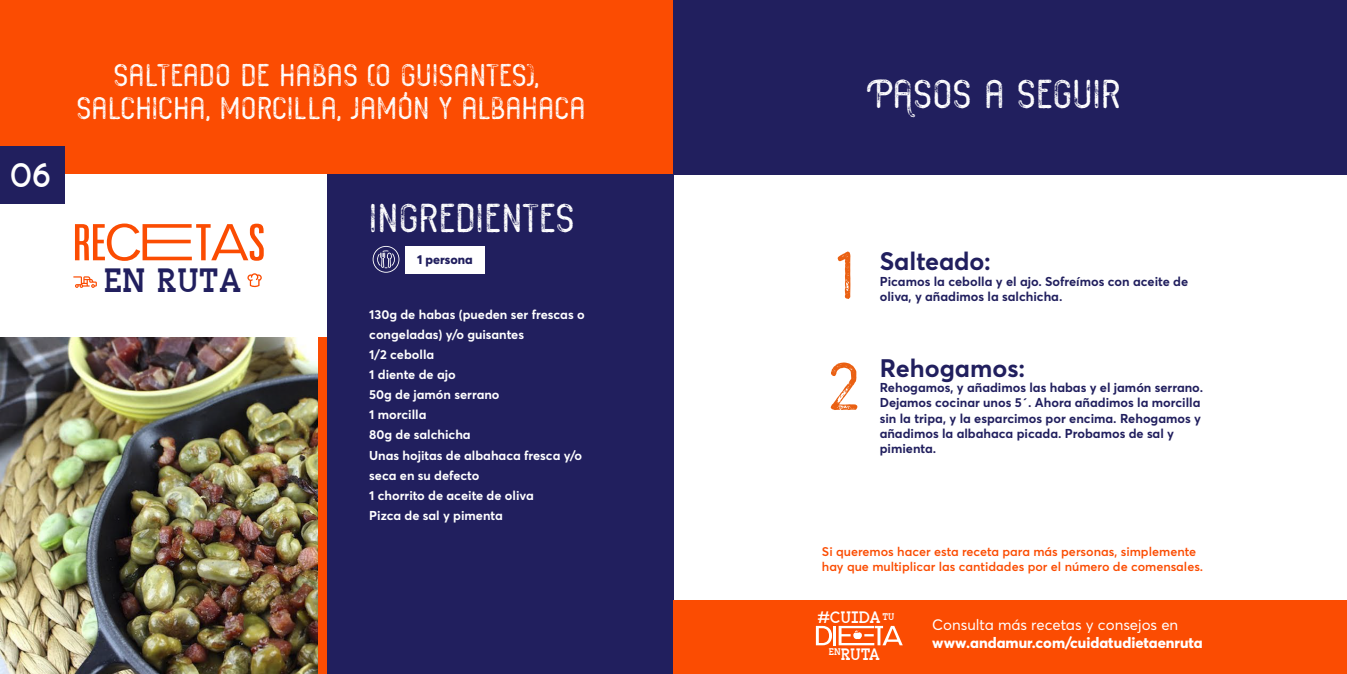
<style>
.page{position:relative;width:1347px;height:674px;background:#fff}
.page>*{position:absolute;margin:0;border:0;box-sizing:border-box;transform-origin:0 0}
.t1{font:58.5px "Habanos";color:#ea6012}
.t2{font:35.25px "Habanos";color:#fff}
.t3{font:31.75px "Merquin";color:#fff}
.t4{font:31.5px "Merquin";color:#211f5e}
.t5{font:27.5px/33px "Habanos";color:#fff;text-align:center}
.t6{font:700 25px "Averta";color:#211f5e}
.t7{font:15.5px "Merquin";color:#fff}
.t8{font:800 15px "Averta";color:#fff}
.t9{font:15px "Averta";color:#fff}
.t10{font:700 12.75px/15.2px "Averta";color:#211f5e}
.t11{font:700 12.75px/20px "Averta";color:#fff}
.t12{font:800 12.75px "Averta";color:#211f5e}
.t13{font:600 12.5px/15px "Averta";color:#fb4c02}
.t14{font:9px "Merquin";color:#fff}
</style>
<div class="page">
<div style="left:0;top:0;width:673px;height:174px;background:#fb4c02"></div>
<div style="left:326px;top:174px;width:347px;height:499px;background:#211f5e"></div>
<img style="left:0;top:337px;width:317px;height:336px">
<div style="left:317px;top:337px;width:9px;height:336px;background:#fb4c02"></div>
<div style="left:673px;top:0;width:673px;height:174px;background:#211f5e"></div>
<div style="left:673px;top:600px;width:673px;height:73px;background:#fb4c02"></div>
<svg style="left:373px;top:246px;width:26px;height:26px"></svg>
<div style="left:406px;top:246px;width:79px;height:27px;background:#fff"></div>
<svg style="left:75px;top:223px;width:189px;height:38px"></svg>
<svg style="left:247px;top:273px;width:15px;height:14px"></svg>
<div style="left:0;top:146px;width:65px;height:58px;background:#211f5e"></div>
<svg style="left:816px;top:625px;width:16px;height:20px"></svg>
<hr style="left:833px;top:625px;width:3px;height:20px;background:#fff">
<svg style="left:838px;top:625px;width:64px;height:20px"></svg>
<svg style="left:73px;top:276px;width:24px;height:12px"></svg>
<h3 class="t3" style="left:10px;top:160px;width:42px">06</h3>
<h3 class="t5" style="left:77px;top:58px;width:510px">salteado de habas (o guisantes), salchicha, morcilla, jamon y albahaca</h3>
<h3 class="t5" style="left:403px;top:67px;width:6px">,</h3>
<h3 class="t4" style="left:104px;top:265px;width:139px">EN RUTA</h3>
<h2 class="t2" style="left:369px;top:192px;width:207px">ingredientes</h2>
<p class="t12" style="left:417px;top:251px;width:57px">1 persona</p>
<p class="t11" style="left:369px;top:304px;width:217px">130g de habas (pueden ser frescas o congeladas) y/o guisantes<br>1/2 cebolla<br>1 diente de ajo<br>50g de jamón serrano<br>1 morcilla<br>80g de salchicha<br>Unas hojitas de albahaca fresca y/o seca en su defecto<br>1 chorrito de aceite de oliva<br>Pizca de sal y pimenta</p>
<h2 class="t2" style="left:866px;top:68px;width:256px">PAsos a seguir</h2>
<h1 class="t1" style="left:837px;top:232px;width:17px">1</h1>
<h1 class="t1" style="left:829px;top:343px;width:30px">2</h1>
<h3 class="t6" style="left:879px;top:245px;width:113px">Salteado:</h3>
<p class="t10" style="left:879px;top:273px;width:310px">Picamos la cebolla y el ajo. Sofreímos con aceite de oliva, y añadimos la salchicha.</p>
<h3 class="t6" style="left:879px;top:352px;width:147px">Rehogamos:</h3>
<p class="t10" style="left:879px;top:379px;width:325px">Rehogamos, y añadimos las habas y el jamón serrano.<br>Dejamos cocinar unos 5´. Ahora añadimos la morcilla sin la tripa, y la esparcimos por encima. Rehogamos y añadimos la albahaca picada. Probamos de sal y pimienta.</p>
<p class="t13" style="left:822px;top:543px;width:383px">Si queremos hacer esta receta para más personas, simplemente hay que multiplicar las cantidades por el número de comensales.</p>
<p class="t7" style="left:817px;top:609px;width:65px">#CUIDA</p>
<p class="t7" style="left:829px;top:646px;width:53px"><sup>EN</sup>RUTA</p>
<p class="t14" style="left:882px;top:612px;width:13px">TU</p>
<p class="t9" style="left:932px;top:614px;width:247px">Consulta más recetas y consejos en</p>
<p class="t8" style="left:932px;top:632px;width:272px">www.andamur.com/cuidatudietaenruta</p>
</div>
